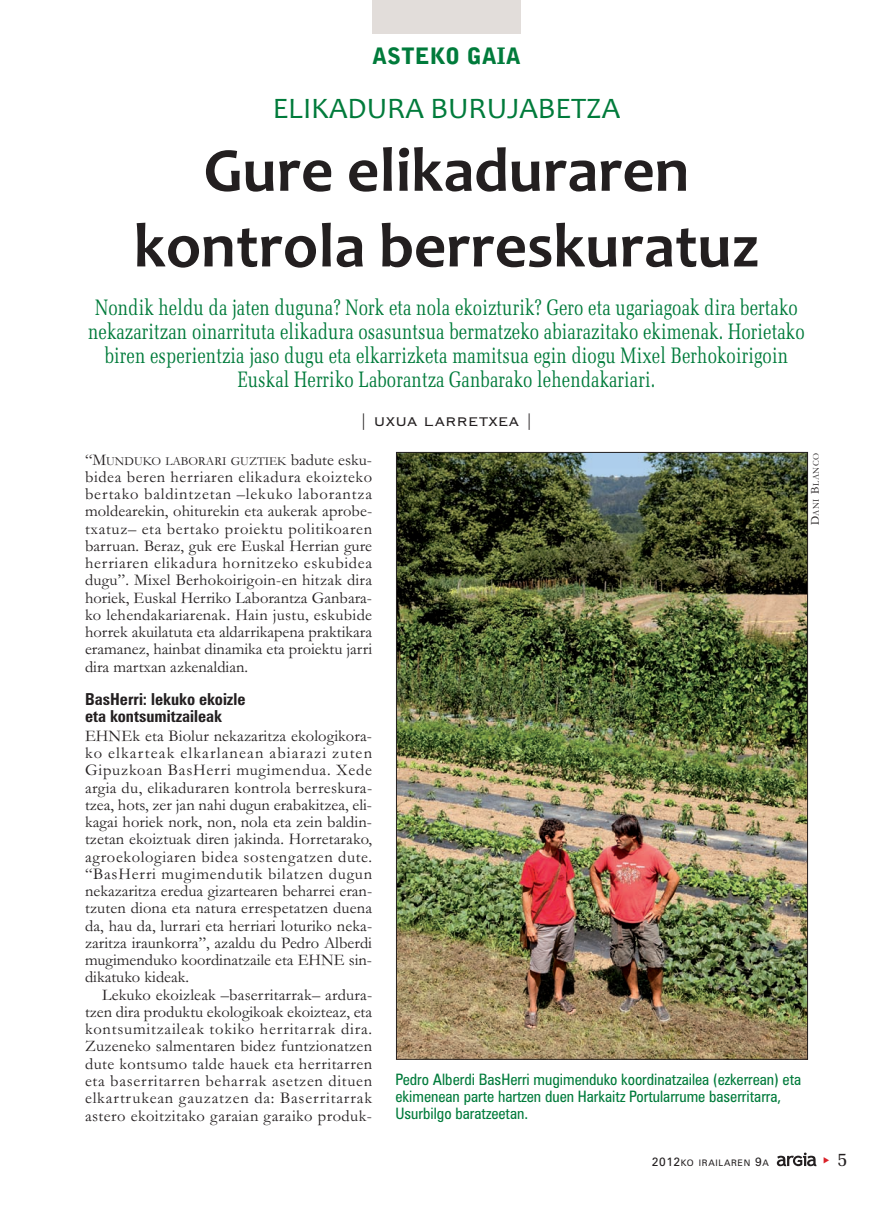
<style>
.page{position:relative;width:893px;height:1212px;background:#fff}
.page>*{position:absolute;margin:0;border:0;box-sizing:border-box;transform-origin:0 0}
.t1{font:700 63px/75.6px "Candara";color:#231f20;text-align:center}
.t2{font:30px "Candara";color:#007b3b}
.t3{font:22.5px/24px "Memoir Condensed";color:#007b3b;text-align:center}
.t4{font:900 22.5px "Bell Gothic Std";color:#007b3b}
.t5{font:19.5px "Memoir";color:#231f20}
.t6{font:16.5px/17.2px "Garamond";color:#231f20;text-align:justify}
.t7{font:700 condensed 16.5px/17.2px "Zurich BT";color:#231f20}
.t8{font:16.5px "Copperplate Gothic BT";color:#231f20}
.t9{font:condensed 15.75px/17.2px "Zurich BT";color:#007b3b}
.t10{font:12.3px "Garamond";color:#231f20}
.t11{font:9px "Zurich BT";letter-spacing:.075em;color:#231f20}
.t12{font:9px "Garamond";letter-spacing:.06em;color:#231f20}
.s1{font-size:16.5px}
.s2{font-size:12px}
</style>
<div class="page">
<svg style="left:777px;top:1152px;width:39px;height:14px"></svg>
<div style="left:372px;top:0;width:149px;height:34px;background:#e2ddda"></div>
<img style="left:398px;top:454px;width:408px;height:604px">
<h3 class="t4" style="left:372px;top:47px;width:150px">ASTEKO GAIA</h3>
<h2 class="t2" style="left:273px;top:90px;width:349px">ELIKADURA BURUJABETZA</h2>
<h1 class="t1" style="left:134px;top:139px;width:627px">Gure elikaduraren kontrola berreskuratuz</h1>
<p class="t3" style="left:88px;top:297px;width:718px">Nondik heldu da jaten duguna? Nork eta nola ekoizturik? Gero eta ugariagoak dira bertako nekazaritzan oinarrituta elikadura osasuntsua bermatzeko abiarazitako ekimenak. Horietako biren esperientzia jaso dugu eta elkarrizketa mamitsua egin diogu Mixel Berhokoirigoin Euskal Herriko Laborantza Ganbarako lehendakariari.</p>
<p class="t8" style="left:359px;top:410px;width:175px">| UXUA LARRETXEA |</p>
<p class="t10" style="left:85px;top:456px;width:289px"><span class="s1">“M</span>UNDUKO LABORARI GUZTIEK <span class="s1">badute esku-</span></p>
<p class="t6" style="left:85px;top:470px;width:289px">bidea beren herriaren elikadura ekoizteko bertako baldintzetan –lekuko laborantza moldearekin, ohiturekin eta aukerak aprobe&shy;txatuz– eta bertako proiektu politikoaren barruan. Beraz, guk ere Euskal Herrian gure herriaren elikadura hornitzeko eskubidea dugu”. Mixel Berhokoirigoin-en hitzak dira horiek, Euskal Herriko Laborantza Ganbara&shy;ko lehendakariarenak. Hain justu, eskubide horrek akuilatuta eta aldarrikapena praktikara eramanez, hainbat dinamika eta proiektu jarri dira martxan azkenaldian.</p>
<p class="t7" style="left:85px;top:692px;width:162px">BasHerri: lekuko ekoizle eta kontsumitzaileak</p>
<p class="t6" style="left:85px;top:729px;width:289px">EHNEk eta Biolur nekazaritza ekologikora&shy;ko elkarteak elkarlanean abiarazi zuten Gipuzkoan BasHerri mugimendua. Xede argia du, elikaduraren kontrola berreskura&shy;tzea, hots, zer jan nahi dugun erabakitzea, eli&shy;kagai horiek nork, non, nola eta zein baldin&shy;tzetan ekoiztuak diren jakinda. Horretarako, agroekologiaren bidea sostengatzen dute. “BasHerri mugimendutik bilatzen dugun nekazaritza eredua gizartearen beharrei eran&shy;tzuten diona eta natura errespetatzen duena da, hau da, lurrari eta herriari loturiko neka&shy;zaritza iraunkorra”, azaldu du Pedro Alberdi mugimenduko koordinatzaile eta EHNE sin&shy;dikatuko kideak.</p>
<p class="t6" style="left:85px;top:988px;width:289px;text-indent:17px">Lekuko ekoizleak –baserritarrak– ardura&shy;tzen dira produktu ekologikoak ekoizteaz, eta kontsumitzaileak tokiko herritarrak dira.<br>Zuzeneko salmentaren bidez funtzionatzen dute kontsumo talde hauek eta herritarren eta baserritarren beharrak asetzen dituen elkartrukean gauzatzen da: Baserritarrak astero ekoitzitako garaian garaiko produk-</p>
<p class="t9" style="left:395px;top:1072px;width:407px">Pedro Alberdi BasHerri mugimenduko koordinatzailea (ezkerrean) eta ekimenean parte hartzen duen Harkaitz Portularrume baserritarra,<br>Usurbilgo baratzeetan.</p>
<p class="t12" style="left:813px;top:525px;width:74px;rotate:-90deg"><span class="s2">D</span>ANI <span class="s2">B</span>LANCO</p>
<p class="t11" style="left:652px;top:1160px;width:119px"><span class="s2">2012</span>KO IRAILAREN <span class="s2">9</span>A</p>
<p class="t5" style="left:837px;top:1147px;width:12px">5</p>
</div>
